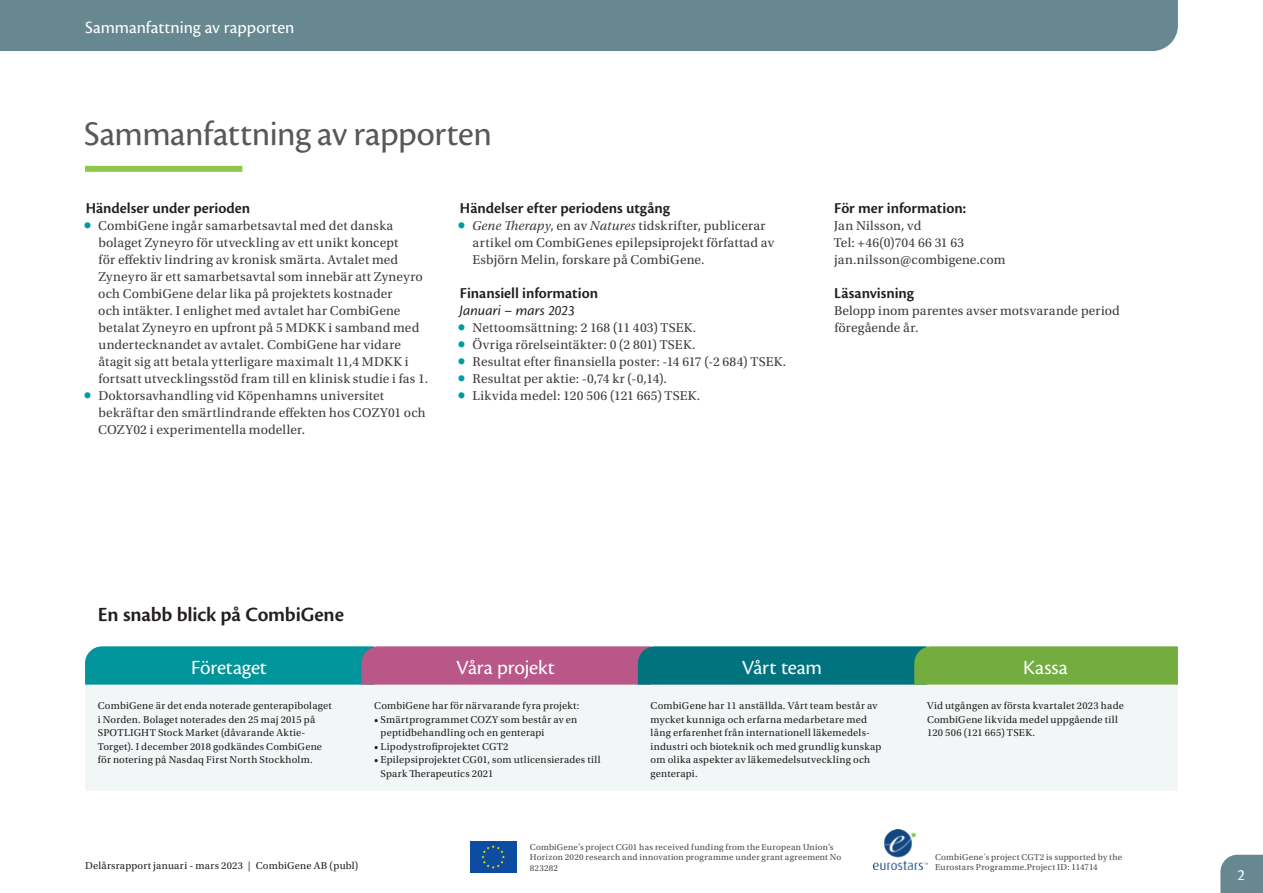
<style>
.page{position:relative;width:1263px;height:893px;background:#fff}
.page>*{position:absolute;margin:0;border:0;box-sizing:border-box;transform-origin:0 0}
.t1{font:36px "Cronos Pro";letter-spacing:-.015em;color:#57585a}
.t2{font:21px "Cronos Pro";letter-spacing:-.01em;color:#fff}
.t3{font:600 21px "Cronos Pro";letter-spacing:-.01em;color:#231f20}
.t4{font:18px "Cronos Pro";color:#fff}
.t5{font:16.5px "Cronos Pro";color:#fff}
.t6{font:600 15.75px "Cronos Pro";color:#231f20}
.t7{font:italic 15px "Cronos Pro";letter-spacing:.005em;color:#231f20}
.t8{font:13.5px/17px "Utopia Std";letter-spacing:.015em;color:#3e3e3f}
.t9{font:10.5px/13.5px "Utopia Std";letter-spacing:.02em;color:#231f20}
.t10{font:9px/10.5px "Utopia Std";letter-spacing:.025em;color:#4b4c4d}
.s1{font-size:20.25px;color:#009ca3}
.s2{font-style:italic}
</style>
<div class="page">
<div style="left:1220px;top:855px;width:43px;height:38px;background:#678890"></div>
<div style="left:85px;top:685px;width:1093px;height:106px;background:#f2f6f7"></div>
<div style="left:85px;top:166px;width:157px;height:6px;background:#8dc74b"></div>
<div style="left:0;top:0;width:1178px;height:51px;background:#678890"></div>
<svg style="left:85px;top:646px;width:1093px;height:39px;background:#4d847b"></svg>
<div style="left:470px;top:841px;width:46px;height:32px;background:#0d4da1"></div>
<svg style="left:481px;top:845px;width:24px;height:24px"></svg>
<img style="left:873px;top:829px;width:55px;height:41px">
<h3 class="t4" style="left:85px;top:17px;width:211px">Sammanfattning av rapporten</h3>
<h1 class="t1" style="left:84px;top:113px;width:409px">Sammanfattning av rapporten</h1>
<p class="t6" style="left:86px;top:199px;width:166px">Händelser under perioden</p>
<p class="t8" style="left:98px;top:217px;width:331px;text-indent:-15px"><span class="s1">•</span> CombiGene ingår samarbetsavtal med det danska bolaget Zyneyro för utveckling av ett unikt koncept<br>för effektiv lindring av kronisk smärta. Avtalet med Zyneyro är ett samarbetsavtal som innebär att Zyneyro och CombiGene delar lika på projektets kostnader<br>och intäkter. I enlighet med avtalet har CombiGene betalat Zyneyro en upfront på 5 MDKK i samband med undertecknandet av avtalet. CombiGene har vidare åtagit sig att betala ytterligare maximalt 11,4 MDKK i fortsatt utvecklingsstöd fram till en klinisk studie i fas 1.</p>
<p class="t8" style="left:98px;top:387px;width:329px;text-indent:-15px"><span class="s1">•</span> Doktorsavhandling vid Köpenhamns universitet bekräftar den smärtlindrande effekten hos COZY01 och<br>COZY02 i experimentella modeller.</p>
<p class="t6" style="left:460px;top:199px;width:211px">Händelser efter periodens utgång</p>
<p class="t8" style="left:472px;top:217px;width:303px;text-indent:-15px"><span class="s1">•</span> <span class="s2">Gene Therapy</span>, en av <span class="s2">Natures</span> tidskrifter, publicerar artikel om CombiGenes epilepsiprojekt författad av<br>Esbjörn Melin, forskare på CombiGene.</p>
<p class="t6" style="left:460px;top:284px;width:140px">Finansiell information</p>
<p class="t7" style="left:460px;top:301px;width:117px">Januari – mars 2023</p>
<p class="t8" style="left:458px;top:319px;width:240px"><span class="s1">•</span> Nettoomsättning: 2 168 (11 403) TSEK.</p>
<p class="t8" style="left:458px;top:336px;width:239px"><span class="s1">•</span> Övriga rörelseintäkter: 0 (2 801) TSEK.</p>
<p class="t8" style="left:458px;top:353px;width:330px"><span class="s1">•</span> Resultat efter finansiella poster: -14 617 (-2 684) TSEK.</p>
<p class="t8" style="left:458px;top:370px;width:211px"><span class="s1">•</span> Resultat per aktie: -0,74 kr (-0,14).</p>
<p class="t8" style="left:458px;top:387px;width:244px"><span class="s1">•</span> Likvida medel: 120 506 (121 665) TSEK.</p>
<p class="t6" style="left:834px;top:199px;width:133px">För mer information:</p>
<p class="t8" style="left:834px;top:217px;width:173px">Jan Nilsson, vd<br>Tel: +46(0)704 66 31 63 jan.nilsson@combigene.com</p>
<p class="t6" style="left:834px;top:284px;width:81px">Läsanvisning</p>
<p class="t8" style="left:834px;top:302px;width:287px">Belopp inom parentes avser motsvarande period föregående år.</p>
<h2 class="t3" style="left:98px;top:602px;width:248px">En snabb blick på CombiGene</h2>
<h2 class="t2" style="left:456px;top:655px;width:100px">Våra projekt</h2>
<h2 class="t2" style="left:742px;top:655px;width:82px">Vårt team</h2>
<h2 class="t2" style="left:1023px;top:655px;width:46px">Kassa</h2>
<h2 class="t2" style="left:191px;top:655px;width:77px">Företaget</h2>
<p class="t9" style="left:98px;top:699px;width:235px">CombiGene är det enda noterade genterapibolaget i Norden. Bolaget noterades den 25 maj 2015 på SPOTLIGHT Stock Market (dåvarande Aktie-Torget). I december 2018 godkändes CombiGene för notering på Nasdaq First North Stockholm.</p>
<p class="t9" style="left:374px;top:699px;width:207px">CombiGene har för närvarande fyra projekt:</p>
<p class="t9" style="left:651px;top:699px;width:232px">CombiGene har 11 anställda. Vårt team består av mycket kunniga och erfarna medarbetare med lång erfarenhet från internationell läkemedels&shy;industri och bioteknik och med grundlig kunskap om olika aspekter av läkemedelsutveckling och genterapi.</p>
<p class="t9" style="left:927px;top:699px;width:198px">Vid utgången av första kvartalet 2023 hade<br>CombiGene likvida medel uppgående till<br>120 506 (121 665) TSEK.</p>
<p class="t9" style="left:381px;top:713px;width:198px;text-indent:-6px">• Smärtprogrammet COZY som består av en peptidbehandling och en genterapi</p>
<p class="t9" style="left:374px;top:740px;width:136px">• Lipodystrofiprojektet CGT2</p>
<p class="t9" style="left:381px;top:753px;width:221px;text-indent:-6px">• Epilepsiprojektet CG01, som utlicensierades till<br>Spark Therapeutics 2021</p>
<p class="t9" style="left:85px;top:859px;width:275px">Delårsrapport januari - mars 2023 | CombiGene AB (publ)</p>
<p class="t10" style="left:530px;top:842px;width:313px">CombiGene’s project CG01 has received funding from the European Union’s<br>Horizon 2020 research and innovation programme under grant agreement No<br>823282</p>
<p class="t10" style="left:935px;top:852px;width:189px">CombiGene´s project CGT2 is supported by the<br>Eurostars Programme.Project ID: 114714</p>
<p class="t5" style="left:1237px;top:866px;width:9px">2</p>
</div>
